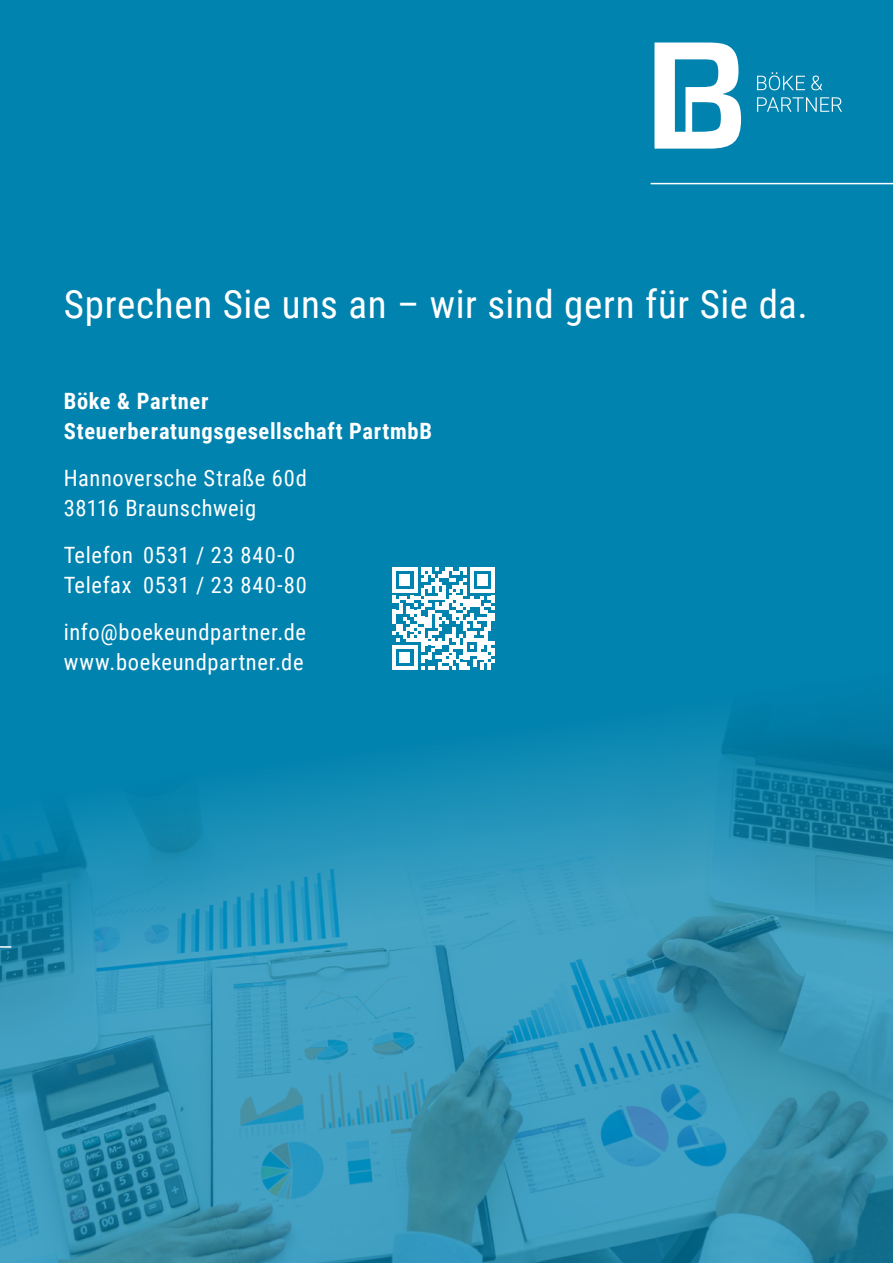
<style>
.page{position:relative;width:893px;height:1263px;background:#0083af}
.page>*{position:absolute;margin:0;border:0;box-sizing:border-box;transform-origin:0 0}
.t1{font:39px "Roboto Condensed";letter-spacing:.015em;color:#fff}
.t2{font:22.5px/30px "Roboto Condensed";letter-spacing:.03em;color:#fff}
.t3{font:700 22.5px/30px "Roboto Condensed";letter-spacing:.03em;color:#fff}
</style>
<div class="page">
<img style="left:0;top:645px;width:893px;height:618px">
<hr style="left:651px;top:183px;width:242px;height:1px;background:#fff">
<svg style="left:654px;top:43px;width:87px;height:106px"></svg>
<svg style="left:757px;top:97px;width:85px;height:15px"></svg>
<svg style="left:757px;top:72px;width:65px;height:18px"></svg>
<svg style="left:0;top:946px;width:11px;height:2px"></svg>
<svg style="left:393px;top:568px;width:102px;height:102px"></svg>
<h1 class="t1" style="left:64px;top:277px;width:745px">Sprechen Sie uns an – wir sind gern für Sie da.</h1>
<p class="t3" style="left:64px;top:385px;width:370px">Böke &amp; Partner<br>Steuerberatungsgesellschaft PartmbB</p>
<p class="t2" style="left:64px;top:462px;width:245px">Hannoversche Straße 60d<br>38116 Braunschweig</p>
<p class="t2" style="left:64px;top:539px;width:245px">Telefon 0531 / 23 840-0<br>Telefax 0531 / 23 840-80</p>
<p class="t2" style="left:64px;top:616px;width:244px">info@boekeundpartner.de www.boekeundpartner.de</p>
</div>
